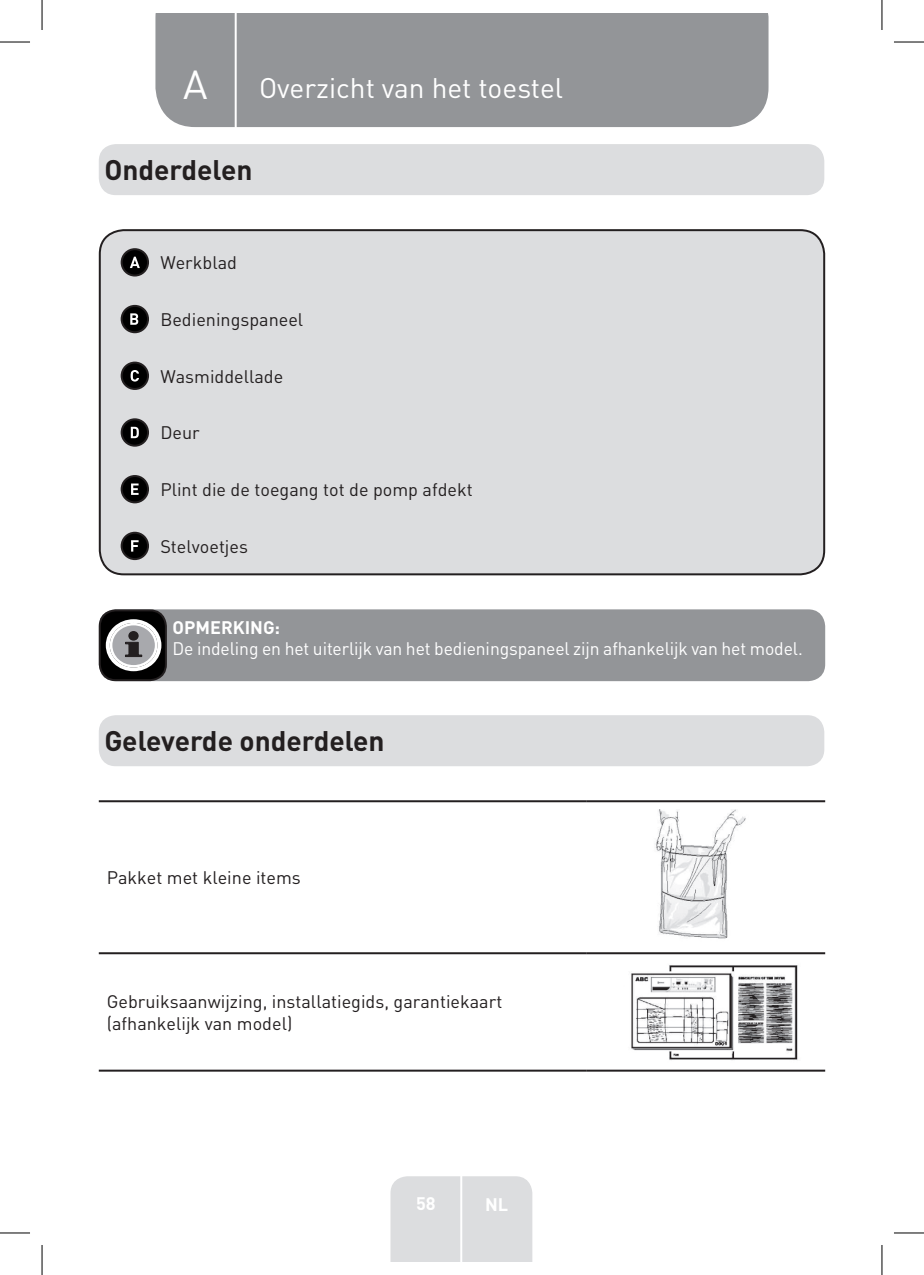
<style>
.page{position:relative;width:924px;height:1275px;background:#fff}
.page>*{position:absolute;margin:0;border:0;box-sizing:border-box;transform-origin:0 0}
.t1{font:40px "DIN Pro";color:#fff}
.t2{font:700 28px "DIN Pro";color:#231f20}
.t3{font:28px "DIN Pro";color:#fff}
.t4{font:18px/21.6px "DIN Pro";color:#231f20}
.t5{font:18px "DIN Pro";letter-spacing:-.005em;color:#fff}
.t6{font:700 18px "DIN Pro";color:#fff}
</style>
<div class="page">
<div style="left:155px;top:14px;width:613px;height:113px;background:#939598"></div>
<div style="left:390px;top:1176px;width:142px;height:85px;background:#dcdddf"></div>
<hr style="left:460px;top:1153px;width:2px;height:108px;background:#fff">
<hr style="left:234px;top:14px;width:2px;height:116px;background:#fff">
<div style="left:99px;top:144px;width:724px;height:51px;background:#dcdddf;border-radius:17px"></div>
<div style="left:99px;top:715px;width:724px;height:51px;background:#dcdddf;border-radius:17px"></div>
<div style="left:100px;top:230px;width:723px;height:344px;background:#dcdddf;border-radius:24px"></div>
<div style="left:122px;top:249px;width:26px;height:26px;background:#000;border-radius:50%"></div>
<div style="left:121px;top:248px;width:28px;height:28px;border:2px solid #231f20;border-radius:50%"></div>
<svg style="left:130px;top:257px;width:10px;height:11px"></svg>
<div style="left:122px;top:306px;width:26px;height:26px;background:#000;border-radius:50%"></div>
<div style="left:121px;top:305px;width:28px;height:28px;border:2px solid #231f20;border-radius:50%"></div>
<svg style="left:130px;top:313px;width:8px;height:12px"></svg>
<div style="left:122px;top:362px;width:26px;height:27px;background:#000;border-radius:50%"></div>
<div style="left:121px;top:361px;width:28px;height:29px;border:2px solid #231f20;border-radius:50%"></div>
<svg style="left:130px;top:370px;width:9px;height:11px"></svg>
<svg style="left:122px;top:419px;width:26px;height:27px"></svg>
<div style="left:121px;top:418px;width:28px;height:29px;border:2px solid #231f20;border-radius:50%"></div>
<svg style="left:131px;top:427px;width:8px;height:11px"></svg>
<div style="left:122px;top:476px;width:26px;height:26px;background:#000;border-radius:50%"></div>
<div style="left:121px;top:475px;width:28px;height:28px;border:2px solid #231f20;border-radius:50%"></div>
<svg style="left:131px;top:483px;width:7px;height:12px"></svg>
<div style="left:122px;top:533px;width:26px;height:26px;background:#000;border-radius:50%"></div>
<div style="left:121px;top:532px;width:28px;height:28px;border:2px solid #231f20;border-radius:50%"></div>
<svg style="left:131px;top:540px;width:7px;height:11px"></svg>
<div style="left:99px;top:229px;width:725px;height:346px;border:2px solid #231f20;border-radius:24px"></div>
<div style="left:99px;top:609px;width:725px;height:72px;background:#939598;border-radius:17px"></div>
<div style="left:100px;top:610px;width:66px;height:70px;background:#000;border-radius:16px"></div>
<div style="left:99px;top:609px;width:68px;height:72px;border:2px solid #231f20;border-radius:16px"></div>
<svg style="left:106px;top:619px;width:55px;height:52px"></svg>
<div style="left:128px;top:631px;width:11px;height:9px;background:#231f20;border-radius:50%"></div>
<hr style="left:99px;top:952px;width:487px;height:2px;background:#231f20">
<hr style="left:586px;top:952px;width:238px;height:2px;background:#231f20">
<hr style="left:99px;top:1069px;width:487px;height:2px;background:#231f20">
<hr style="left:586px;top:1069px;width:238px;height:2px;background:#231f20">
<hr style="left:99px;top:800px;width:487px;height:2px;background:#231f20">
<hr style="left:586px;top:800px;width:238px;height:2px;background:#231f20">
<img style="left:655px;top:809px;width:91px;height:130px">
<img style="left:631px;top:965px;width:167px;height:95px">
<hr style="left:0;top:42px;width:30px;height:1px;background:#000">
<hr style="left:893px;top:42px;width:30px;height:1px;background:#000">
<hr style="left:0;top:1232px;width:30px;height:1px;background:#000">
<hr style="left:893px;top:1232px;width:30px;height:1px;background:#000">
<hr style="left:42px;top:0;width:1px;height:30px;background:#000">
<hr style="left:42px;top:1245px;width:1px;height:30px;background:#000">
<hr style="left:881px;top:0;width:1px;height:30px;background:#000">
<hr style="left:881px;top:1245px;width:1px;height:30px;background:#000">
<h1 class="t1" style="left:183px;top:57px;width:26px">A</h1>
<h2 class="t3" style="left:259px;top:69px;width:305px">Overzicht van het toestel</h2>
<h2 class="t2" style="left:104px;top:150px;width:149px">Onderdelen</h2>
<p class="t4" style="left:160px;top:251px;width:78px">Werkblad</p>
<p class="t4" style="left:160px;top:308px;width:144px">Bedieningspaneel</p>
<p class="t4" style="left:160px;top:364px;width:124px">Wasmiddellade</p>
<p class="t4" style="left:160px;top:421px;width:41px">Deur</p>
<p class="t4" style="left:160px;top:478px;width:314px">Plint die de toegang tot de pomp afdekt</p>
<p class="t4" style="left:160px;top:535px;width:89px">Stelvoetjes</p>
<p class="t6" style="left:172px;top:615px;width:109px">OPMERKING:</p>
<p class="t5" style="left:172px;top:636px;width:631px">De indeling en het uiterlijk van het bedieningspaneel zijn afhankelijk van het model.</p>
<h2 class="t2" style="left:104px;top:721px;width:281px">Geleverde onderdelen</h2>
<p class="t4" style="left:107px;top:866px;width:195px">Pakket met kleine items</p>
<p class="t4" style="left:107px;top:990px;width:397px">Gebruiksaanwijzing, installatiegids, garantiekaart (afhankelijk van model)</p>
<p class="t6" style="left:416px;top:1191px;width:21px">58</p>
<p class="t6" style="left:485px;top:1192px;width:25px">NL</p>
</div>
